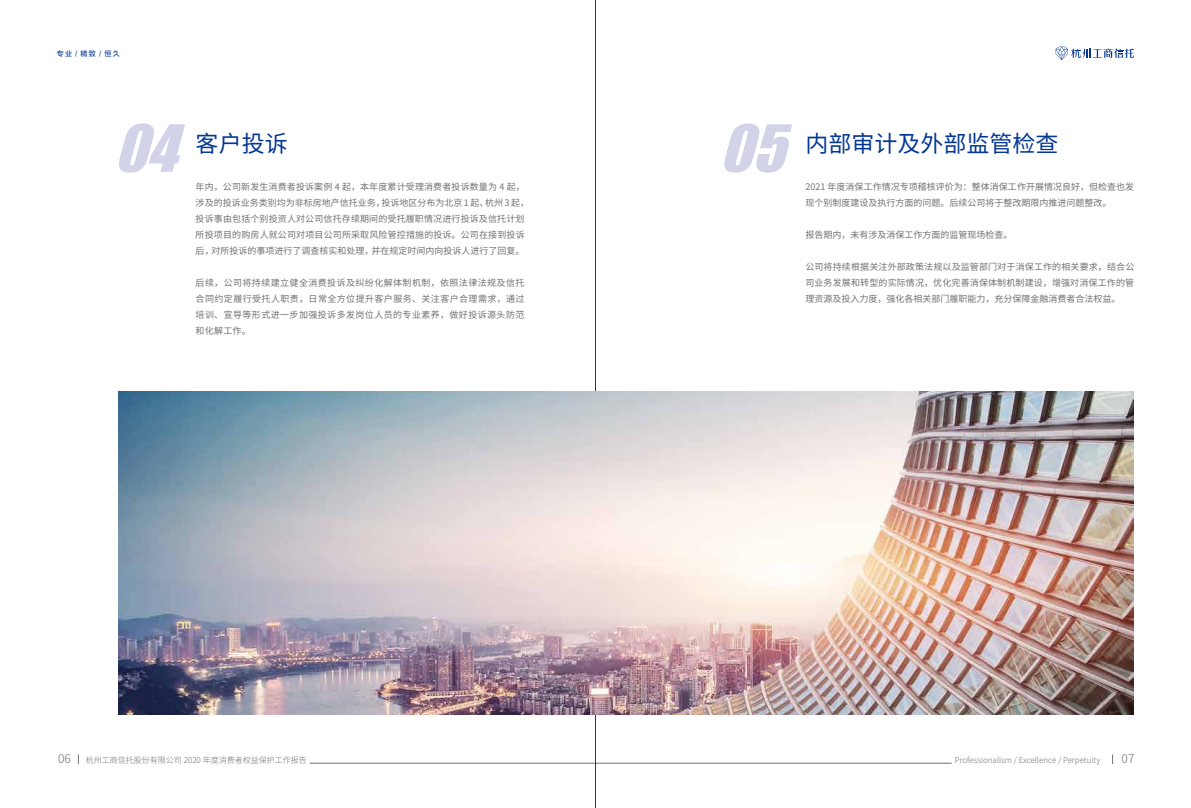
<style>
.page{position:relative;width:1191px;height:808px;background:#fff}
.page>*{position:absolute;margin:0;border:0;box-sizing:border-box;transform-origin:0 0}
.t1{font:italic 60px "Impact";color:#d2d2e9}
.t2{font:23px "Source Han Sans CN";color:#043793}
.t3{font:300 12px "Source Han Sans CN";color:#727171}
.t4{font:9px/16px "Source Han Sans CN";color:#727171}
.t5{font:300 8px "Source Han Sans CN";color:#727171}
.t6{font:7px "FZLTZHUNHK GBK1 0";color:#043793}
</style>
<div class="page">
<hr style="left:310px;top:763px;width:641px;height:1px;background:#727171">
<svg style="left:1055px;top:47px;width:79px;height:13px"></svg>
<hr style="left:595px;top:0;width:1px;height:808px;background:#043793">
<img style="left:118px;top:391px;width:1015px;height:323px">
<p class="t6" style="left:57px;top:50px;width:65px">专业/精致/恒久</p>
<h1 class="t1" style="left:114px;top:102px;width:88px">04</h1>
<h2 class="t2" style="left:196px;top:131px;width:94px">客户投诉</h2>
<p class="t4" style="left:196px;top:179px;width:335px">年内，公司新发生消费者投诉案例 4 起，本年度累计受理消费者投诉数量为 4 起，涉及的投诉业务类别均为非标房地产信托业务，投诉地区分布为北京 1 起、杭州 3 起，投诉事由包括个别投资人对公司信托存续期间的受托履职情况进行投诉及信托计划所投项目的购房人就公司对项目公司所采取风险管控措施的投诉。公司在接到投诉后，对所投诉的事项进行了调查核实和处理，并在规定时间内向投诉人进行了回复。</p>
<p class="t4" style="left:196px;top:275px;width:330px;text-align:justify">后续，公司将持续建立健全消费投诉及纠纷化解体制机制，依照法律法规及信托合同约定履行受托人职责，日常全方位提升客户服务、关注客户合理需求，通过培训、宣导等形式进一步加强投诉多发岗位人员的专业素养，做好投诉源头防范和化解工作。</p>
<h1 class="t1" style="left:719px;top:102px;width:90px">05</h1>
<h2 class="t2" style="left:805px;top:131px;width:254px">内部审计及外部监管检查</h2>
<p class="t4" style="left:805px;top:179px;width:330px">2021 年度消保工作情况专项稽核评价为：整体消保工作开展情况良好，但检查也发现个别制度建设及执行方面的问题。后续公司将于整改期限内推进问题整改。</p>
<p class="t4" style="left:805px;top:227px;width:208px">报告期内，未有涉及消保工作方面的监管现场检查。</p>
<p class="t4" style="left:805px;top:259px;width:330px;text-align:justify">公司将持续根据关注外部政策法规以及监管部门对于消保工作的相关要求，结合公司业务发展和转型的实际情况，优化完善消保体制机制建设，增强对消保工作的管理资源及投入力度，强化各相关部门履职能力，充分保障金融消费者合法权益。</p>
<h3 class="t3" style="left:58px;top:752px;width:14px">06</h3>
<h3 class="t3" style="left:1121px;top:752px;width:14px">07</h3>
<p class="t5" style="left:86px;top:755px;width:223px">杭州工商信托股份有限公司 2020 年度消费者权益保护工作报告</p>
<p class="t5" style="left:954px;top:755px;width:147px">Professionalism / Excellence / Perpetuity</p>
</div>
